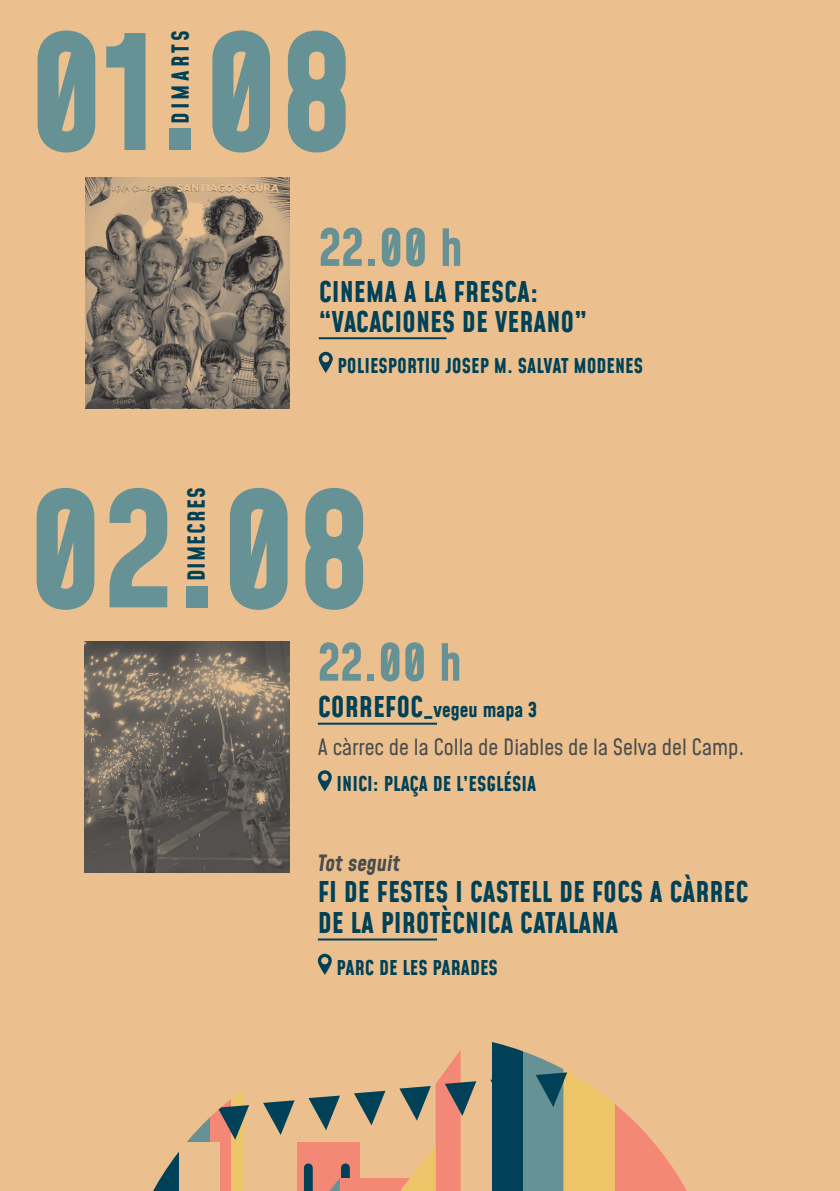
<style>
.page{position:relative;width:840px;height:1191px;background:#fff}
.page>*{position:absolute;margin:0;border:0;box-sizing:border-box;transform-origin:0 0}
.TÍTOL{font:700 155.8px "Mohave";color:#679295}
.HORA{font:700 50px "Mohave";color:#679295}
.ACTE{font:700 28px/30px "Mohave";color:#004158}
.TÍTOL-2{font:700 23px "Mohave";letter-spacing:.05em;color:#004158}
.TÍTOL-3{font:700 23px "Mohave";letter-spacing:.135em;color:#004158}
.TEXT{font:22px "Mohave";color:#4b4c4d}
.TEXT-2{font:italic 700 22px "Mohave";color:#4b4c4d}
.LLOC{font:700 20px "Mohave";color:#004158}
.ACTE-2{font:700 20px "Mohave";color:#004158}
.s1{font-size:28px}
</style>
<div class="page">
<div style="left:0;top:0;width:839px;height:1191px;background:#ebc08e"></div>
<svg style="left:84px;top:755px;width:603px;height:436px"></svg>
<hr style="left:318px;top:337px;width:128px;height:2px;background:#004158">
<svg style="left:318px;top:352px;width:14px;height:21px"></svg>
<hr style="left:317px;top:722px;width:120px;height:2px;background:#004158">
<hr style="left:317px;top:938px;width:120px;height:2px;background:#004158">
<svg style="left:317px;top:770px;width:14px;height:21px"></svg>
<svg style="left:317px;top:953px;width:14px;height:21px"></svg>
<img style="left:85px;top:177px;width:204px;height:231px">
<img style="left:85px;top:642px;width:204px;height:230px">
<p class="TÍTOL" style="left:28px;top:-4px;width:327px">01.08</p>
<p class="TÍTOL-3" style="left:166px;top:124px;width:95px;rotate:-90deg">DIMARTS</p>
<p class="HORA" style="left:318px;top:216px;width:146px">22.00 h</p>
<p class="ACTE" style="left:318px;top:278px;width:270px">CINEMA A LA FRESCA: “VACACIONES DE VERANO”</p>
<p class="LLOC" style="left:337px;top:353px;width:307px">POLIESPORTIU JOSEP M. SALVAT MODENES</p>
<p class="TÍTOL" style="left:27px;top:453px;width:345px">02.08</p>
<p class="TÍTOL-2" style="left:182px;top:581px;width:95px;rotate:-90deg">DIMECRES</p>
<p class="HORA" style="left:317px;top:631px;width:146px">22.00 h</p>
<p class="ACTE-2" style="left:317px;top:697px;width:221px"><span class="s1">CORREFOC</span>–vegeu mapa 3</p>
<p class="TEXT" style="left:317px;top:733px;width:428px">A càrrec de la Colla de Diables de la Selva del Camp.</p>
<p class="LLOC" style="left:336px;top:771px;width:201px">INICI: PLAÇA DE L’ESGLÉSIA</p>
<p class="TEXT-2" style="left:317px;top:849px;width:84px">Tot seguit</p>
<p class="ACTE" style="left:317px;top:878px;width:432px;line-height:30.6px">FI DE FESTES I CASTELL DE FOCS A CÀRREC<br>DE LA PIROTÈCNICA CATALANA</p>
<p class="LLOC" style="left:336px;top:955px;width:163px">PARC DE LES PARADES</p>
</div>
